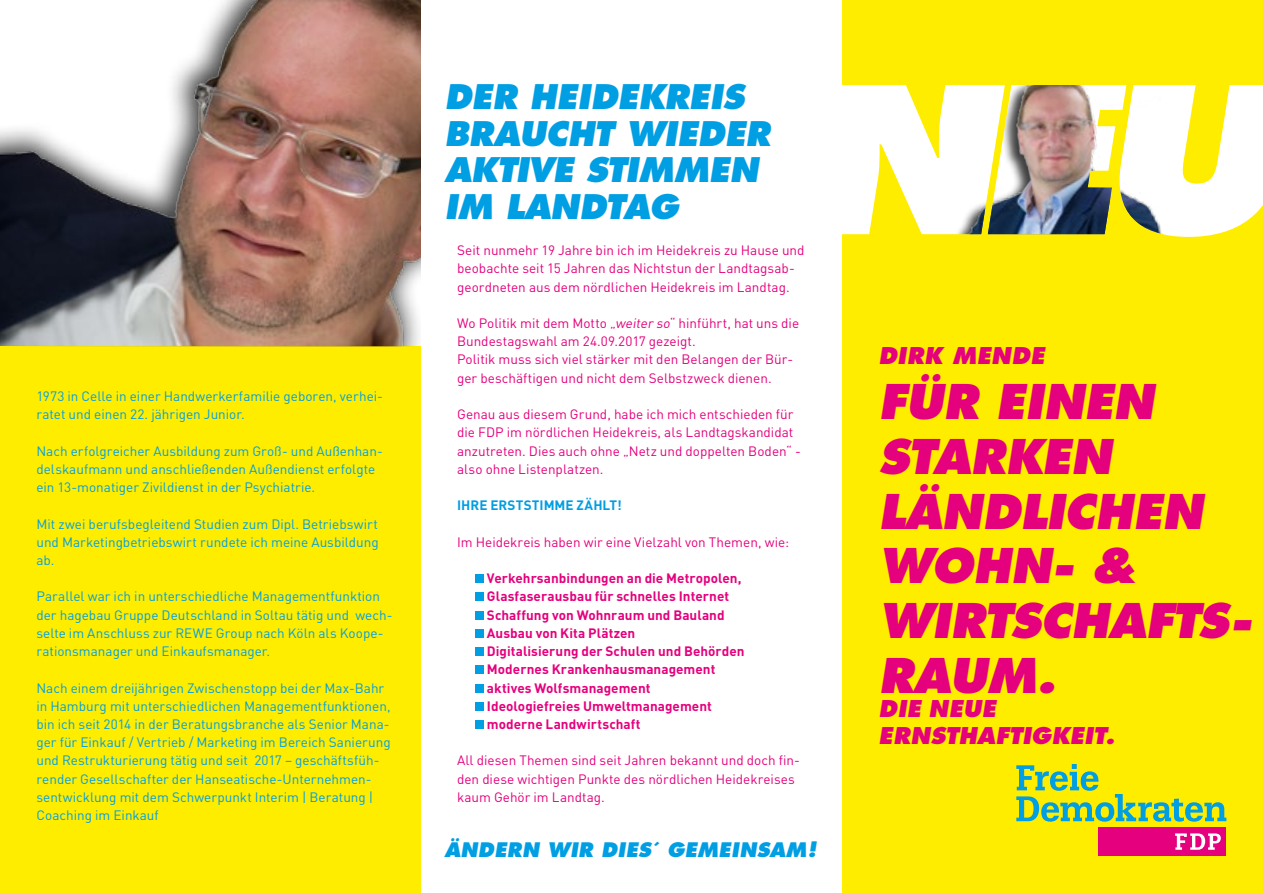
<style>
.page{position:relative;width:1263px;height:893px;background:#fff}
.page>*{position:absolute;margin:0;border:0;box-sizing:border-box;transform-origin:0 0}
.t1{font:italic 800 46.5px/54.8px "Futura";letter-spacing:-.015em;color:#e5007d}
.t2{font:italic 800 33px/36.5px "Futura";letter-spacing:-.01em;color:#009ee3}
.t3{font:italic 800 22.5px/27px "Futura";letter-spacing:.015em;color:#e5007d}
.t4{font:italic 800 19.5px "Futura";letter-spacing:.015em;color:#009ee3}
.t5{font:13.5px/18.3px "DIN";color:#009ee3}
.t6{font:13.5px/18.1px "DIN";color:#e5007d}
.t7{font:700 13.5px/18.3px "DIN";letter-spacing:.005em;color:#e5007d}
.t8{font:700 13.5px "DIN";color:#009ee3}
.s1{font-style:italic}
</style>
<div class="page">
<div style="left:842px;top:0;width:421px;height:893px;background:#ffed00"></div>
<div style="left:0;top:346px;width:421px;height:547px;background:#ffed00"></div>
<img style="left:0;top:0;width:421px;height:346px">
<div style="left:475px;top:592px;width:9px;height:9px;background:#009ee3"></div>
<div style="left:475px;top:574px;width:9px;height:9px;background:#009ee3"></div>
<div style="left:475px;top:611px;width:9px;height:9px;background:#009ee3"></div>
<div style="left:475px;top:629px;width:9px;height:9px;background:#009ee3"></div>
<div style="left:475px;top:647px;width:9px;height:9px;background:#009ee3"></div>
<div style="left:475px;top:665px;width:9px;height:9px;background:#009ee3"></div>
<div style="left:475px;top:684px;width:9px;height:8px;background:#009ee3"></div>
<div style="left:475px;top:702px;width:9px;height:9px;background:#009ee3"></div>
<div style="left:475px;top:720px;width:9px;height:9px;background:#009ee3"></div>
<svg style="left:842px;top:85px;width:421px;height:152px;fill:#fff"></svg>
<img style="left:889px;top:85px;width:295px;height:152px">
<svg style="left:1016px;top:764px;width:210px;height:58px"></svg>
<div style="left:1098px;top:827px;width:128px;height:29px;background:#e5007d"></div>
<svg style="left:1175px;top:833px;width:46px;height:17px"></svg>
<p class="t5" style="left:36px;top:387px;width:348px">1973 in Celle in einer Handwerkerfamilie geboren, verhei&shy;ratet und einen 22. jährigen Junior.</p>
<p class="t5" style="left:36px;top:441px;width:348px">Nach erfolgreicher Ausbildung zum Groß- und Außenhan&shy;delskaufmann und anschließenden Außendienst erfolgte ein 13-monatiger Zivildienst in der Psychiatrie.</p>
<p class="t5" style="left:36px;top:514px;width:344px;text-align:justify">Mit zwei berufsbegleitend Studien zum Dipl. Betriebswirt und Marketingbetriebswirt rundete ich meine Ausbildung ab.</p>
<p class="t5" style="left:36px;top:587px;width:358px">Parallel war ich in unterschiedliche Managementfunktion der hagebau Gruppe Deutschland in Soltau tätig und wech&shy;selte im Anschluss zur REWE Group nach Köln als Koope&shy;rationsmanager und Einkaufsmanager.</p>
<p class="t5" style="left:36px;top:678px;width:356px">Nach einem dreijährigen Zwischenstopp bei der Max-Bahr in Hamburg mit unterschiedlichen Managementfunktionen, bin ich seit 2014 in der Beratungsbranche als Senior Mana&shy;ger für Einkauf / Vertrieb / Marketing im Bereich Sanierung und Restrukturierung tätig und seit 2017 – geschäftsfüh&shy;render Gesellschafter der Hanseatische-Unternehmen&shy;sentwicklung mit dem Schwerpunkt Interim | Beratung | Coaching im Einkauf</p>
<h2 class="t2" style="left:444px;top:79px;width:327px">DER HEIDEKREIS<br>BRAUCHT WIEDER<br>AKTIVE STIMMEN<br>IM LANDTAG</h2>
<p class="t6" style="left:457px;top:241px;width:349px">Seit nunmehr 19 Jahre bin ich im Heidekreis zu Hause und beobachte seit 15 Jahren das Nichtstun der Landtagsab&shy;geordneten aus dem nördlichen Heidekreis im Landtag.</p>
<p class="t6" style="left:457px;top:314px;width:344px">Wo Politik mit dem Motto „<span class="s1">weiter so</span>“ hinführt, hat uns die Bundestagswahl am 24.09.2017 gezeigt.<br>Politik muss sich viel stärker mit den Belangen der Bür&shy;ger beschäftigen und nicht dem Selbstzweck dienen.</p>
<p class="t6" style="left:457px;top:405px;width:345px">Genau aus diesem Grund, habe ich mich entschieden für die FDP im nördlichen Heidekreis, als Landtagskandidat anzutreten. Dies auch ohne „Netz und doppelten Boden“ - also ohne Listenplatzen.</p>
<p class="t8" style="left:457px;top:497px;width:166px">IHRE ERSTSTIMME ZÄHLT!</p>
<p class="t6" style="left:457px;top:532px;width:333px">Im Heidekreis haben wir eine Vielzahl von Themen, wie:</p>
<p class="t7" style="left:487px;top:569px;width:259px">Verkehrsanbindungen an die Metropolen, Glasfaserausbau für schnelles Internet Schaffung von Wohnraum und Bauland Ausbau von Kita Plätzen<br>Digitalisierung der Schulen und Behörden Modernes Krankenhausmanagement aktives Wolfsmanagement Ideologiefreies Umweltmanagement moderne Landwirtschaft</p>
<p class="t6" style="left:457px;top:751px;width:344px">All diesen Themen sind seit Jahren bekannt und doch fin&shy;den diese wichtigen Punkte des nördlichen Heidekreises kaum Gehör im Landtag.</p>
<h3 class="t4" style="left:444px;top:837px;width:374px">ÄNDERN WIR DIES´ GEMEINSAM!</h3>
<h3 class="t3" style="left:878px;top:343px;width:167px">DIRK MENDE</h3>
<h1 class="t1" style="left:878px;top:374px;width:375px">FÜR EINEN<br>STARKEN<br>LÄNDLICHEN<br>WOHN- &amp;<br>WIRTSCHAFTS-<br>RAUM.</h1>
<h3 class="t3" style="left:878px;top:695px;width:238px">DIE NEUE<br>ERNSTHAFTIGKEIT.</h3>
</div>
